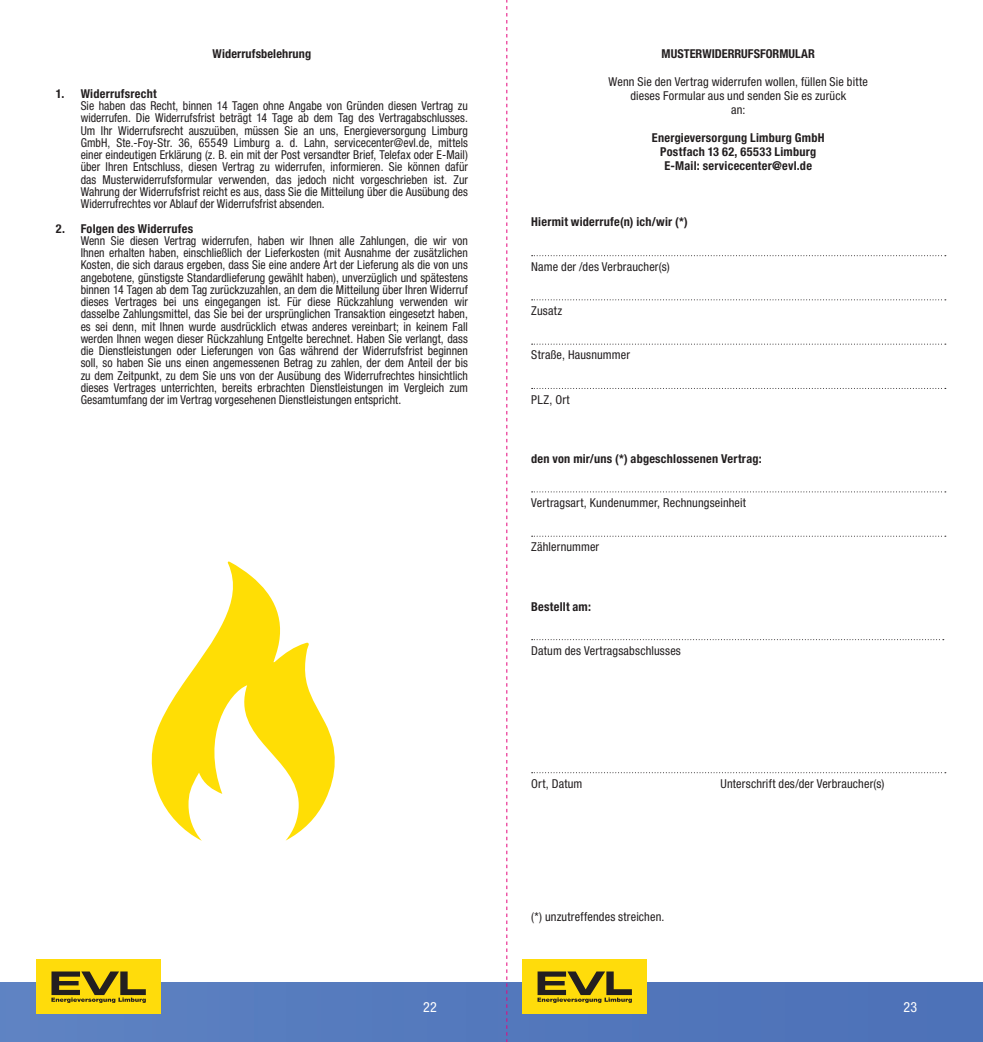
<style>
.page{position:relative;width:983px;height:1042px;background:#fff}
.page>*{position:absolute;margin:0;border:0;box-sizing:border-box;transform-origin:0 0}
.t1{font:condensed 14px "Helvetica Neue LT Std";color:#fff}
.t2{font:condensed 12.25px/12.2px "Helvetica Neue LT Std";letter-spacing:.01em;color:#231f20;text-align:justify;scale:.96 1}
.t3{font:condensed 12.25px/14px "Helvetica Neue LT Std";letter-spacing:.01em;color:#231f20;text-align:center}
.t4{font:700 condensed 12.25px/14px "Helvetica Neue LT Std";letter-spacing:.02em;color:#231f20;text-align:center}
</style>
<div class="page">
<div style="left:0;top:982px;width:982px;height:60px;background:#5378bc"></div>
<div style="left:36px;top:959px;width:124px;height:54px;background:#ffdc0b"></div>
<svg style="left:51px;top:971px;width:95px;height:32px"></svg>
<svg style="left:151px;top:561px;width:184px;height:280px"></svg>
<svg style="left:531px;top:255px;width:414px;height:1px"></svg>
<svg style="left:531px;top:299px;width:414px;height:1px"></svg>
<svg style="left:531px;top:344px;width:414px;height:1px"></svg>
<svg style="left:531px;top:388px;width:414px;height:1px"></svg>
<svg style="left:531px;top:491px;width:414px;height:1px"></svg>
<svg style="left:531px;top:536px;width:414px;height:1px"></svg>
<svg style="left:531px;top:639px;width:412px;height:1px"></svg>
<svg style="left:531px;top:772px;width:414px;height:1px"></svg>
<svg style="left:506px;top:0;width:1px;height:1042px"></svg>
<div style="left:522px;top:959px;width:124px;height:54px;background:#ffdc0b"></div>
<svg style="left:537px;top:971px;width:94px;height:32px"></svg>
<p class="t4" style="left:212px;top:47px;width:100px">Widerrufsbelehrung</p>
<p class="t4" style="left:56px;top:86px;width:102px">1. Widerrufsrecht</p>
<p class="t2" style="left:81px;top:99px;width:405px">Sie haben das Recht, binnen 14 Tagen ohne Angabe von Gründen diesen Vertrag zu widerrufen. Die Widerrufsfrist beträgt 14 Tage ab dem Tag des Vertragabschlusses.<br>Um Ihr Widerrufsrecht auszuüben, müssen Sie an uns, Energieversorgung Limburg GmbH, Ste.-Foy-Str. 36, 65549 Limburg a. d. Lahn, servicecenter@evl.de, mittels einer eindeutigen Erklärung (z. B. ein mit der Post versandter Brief, Telefax oder E-Mail) über Ihren Entschluss, diesen Vertrag zu widerrufen, informieren. Sie können dafür das Musterwiderrufsformular verwenden, das jedoch nicht vorgeschrieben ist. Zur Wahrung der Widerrufsfrist reicht es aus, dass Sie die Mitteilung über die Ausübung des Widerrufrechtes vor Ablauf der Widerrufsfrist absenden.</p>
<p class="t4" style="left:56px;top:221px;width:139px">2. Folgen des Widerrufes</p>
<p class="t2" style="left:81px;top:234px;width:405px">Wenn Sie diesen Vertrag widerrufen, haben wir Ihnen alle Zahlungen, die wir von Ihnen erhalten haben, einschließlich der Lieferkosten (mit Ausnahme der zusätzlichen Kosten, die sich daraus ergeben, dass Sie eine andere Art der Lieferung als die von uns angebotene, günstigste Standardlieferung gewählt haben), unverzüglich und spätestens binnen 14 Tagen ab dem Tag zurückzuzahlen, an dem die Mitteilung über Ihren Widerruf dieses Vertrages bei uns eingegangen ist. Für diese Rückzahlung verwenden wir dasselbe Zahlungsmittel, das Sie bei der ursprünglichen Transaktion eingesetzt haben, es sei denn, mit Ihnen wurde ausdrücklich etwas anderes vereinbart; in keinem Fall werden Ihnen wegen dieser Rückzahlung Entgelte berechnet. Haben Sie verlangt, dass die Dienstleistungen oder Lieferungen von Gas während der Widerrufsfrist beginnen soll, so haben Sie uns einen angemessenen Betrag zu zahlen, der dem Anteil der bis zu dem Zeitpunkt, zu dem Sie uns von der Ausübung des Widerrufrechtes hinsichtlich dieses Vertrages unterrichten, bereits erbrachten Dienstleistungen im Vergleich zum Gesamtumfang der im Vertrag vorgesehenen Dienstleistungen entspricht.</p>
<p class="t4" style="left:661px;top:47px;width:155px">MUSTERWIDERRUFSFORMULAR</p>
<p class="t3" style="left:608px;top:75px;width:261px">Wenn Sie den Vertrag widerrufen wollen, füllen Sie bitte dieses Formular aus und senden Sie es zurück<br>an:</p>
<p class="t4" style="left:651px;top:131px;width:174px">Energieversorgung Limburg GmbH<br>Postfach 13 62, 65533 Limburg<br>E-Mail: servicecenter@evl.de</p>
<p class="t4" style="left:531px;top:215px;width:158px">Hiermit widerrufe(n) ich/wir (*)</p>
<p class="t3" style="left:531px;top:259px;width:140px">Name der /des Verbraucher(s)</p>
<p class="t3" style="left:531px;top:304px;width:32px">Zusatz</p>
<p class="t3" style="left:531px;top:348px;width:100px">Straße, Hausnummer</p>
<p class="t3" style="left:531px;top:392px;width:40px">PLZ, Ort</p>
<p class="t4" style="left:531px;top:451px;width:232px">den von mir/uns (*) abgeschlossenen Vertrag:</p>
<p class="t3" style="left:531px;top:496px;width:216px">Vertragsart, Kundenummer, Rechnungseinheit</p>
<p class="t3" style="left:531px;top:540px;width:70px">Zählernummer</p>
<p class="t4" style="left:531px;top:599px;width:61px">Bestellt am:</p>
<p class="t3" style="left:531px;top:643px;width:151px">Datum des Vertragsabschlusses</p>
<p class="t3" style="left:531px;top:776px;width:53px">Ort, Datum</p>
<p class="t3" style="left:720px;top:776px;width:166px">Unterschrift des/der Verbraucher(s)</p>
<p class="t3" style="left:531px;top:909px;width:135px">(*) unzutreffendes streichen.</p>
<p class="t1" style="left:423px;top:999px;width:15px">22</p>
<p class="t1" style="left:903px;top:999px;width:15px">23</p>
</div>
